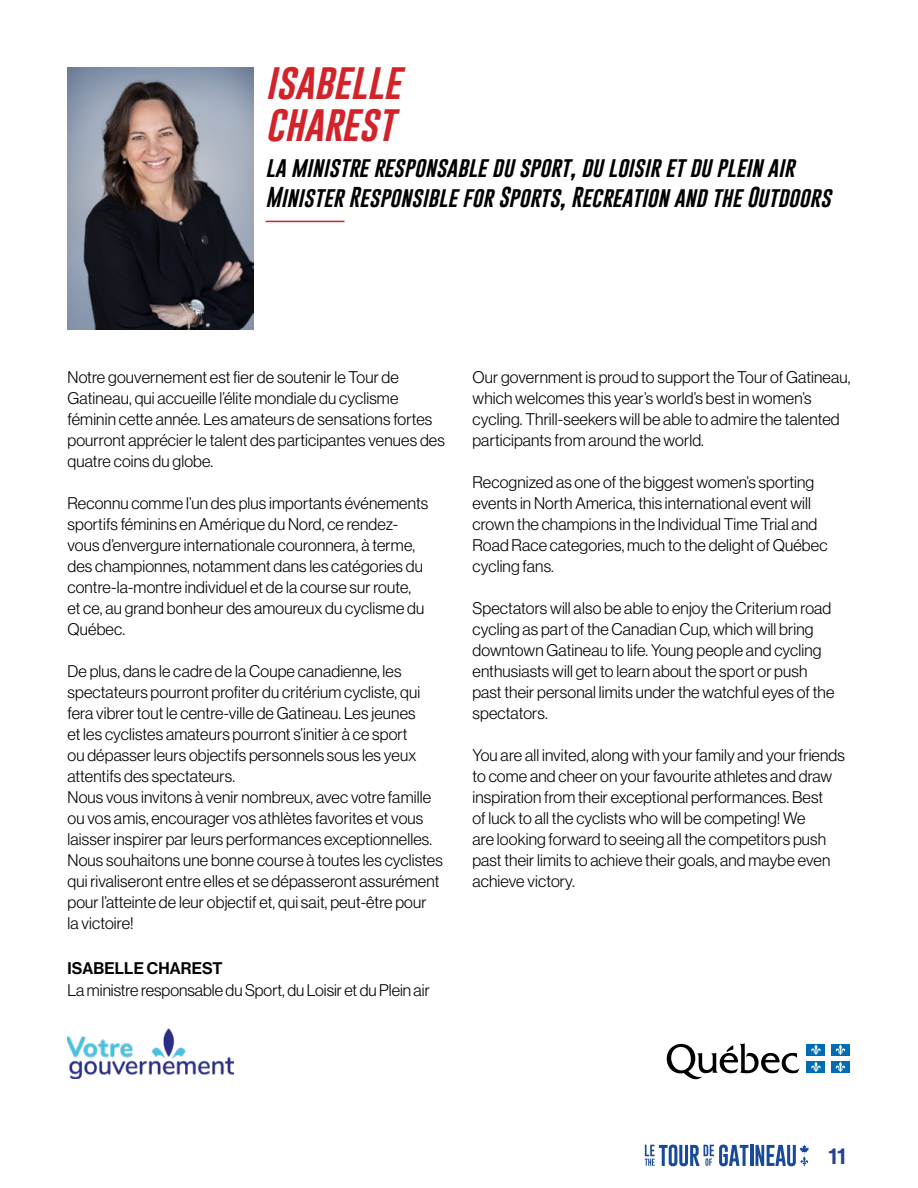
<style>
.page{position:relative;width:918px;height:1188px;background:#fff}
.page>*{position:absolute;margin:0;border:0;box-sizing:border-box;transform-origin:0 0}
.t1{font:italic 37.5px/42px "Gobold";color:#d2232a}
.t2{font:22.5px "N Haas Grotesk DS Pro 65 Md";color:#25408f}
.t3{font:italic 21px/30.9px "Gobold";color:#000}
.t4{font:16.5px/21px "N Haas Grotesk DS Pro 45 Lt";letter-spacing:.01em;color:#000}
.t5{font:16.5px "N Haas Grotesk DS Pro 65 Md";letter-spacing:.01em;color:#000}
</style>
<div class="page">
<hr style="left:750px;top:1145px;width:3px;height:21px;background:#194a98">
<svg style="left:645px;top:1145px;width:103px;height:21px"></svg>
<svg style="left:755px;top:1145px;width:54px;height:21px"></svg>
<img style="left:68px;top:67px;width:185px;height:262px">
<hr style="left:266px;top:221px;width:78px;height:1px;background:#d2232a">
<img style="left:68px;top:1029px;width:165px;height:49px">
<svg style="left:667px;top:1043px;width:133px;height:37px"></svg>
<div style="left:806px;top:1044px;width:19px;height:12px;background:#006bb7"></div>
<svg style="left:811px;top:1045px;width:10px;height:10px"></svg>
<div style="left:831px;top:1044px;width:19px;height:12px;background:#006bb7"></div>
<svg style="left:835px;top:1045px;width:11px;height:10px"></svg>
<div style="left:806px;top:1061px;width:19px;height:12px;background:#006bb7"></div>
<svg style="left:811px;top:1062px;width:10px;height:10px"></svg>
<div style="left:831px;top:1061px;width:19px;height:12px;background:#006bb7"></div>
<svg style="left:835px;top:1062px;width:11px;height:10px"></svg>
<h1 class="t1" style="left:266px;top:60px;width:136px">isabelle charest</h1>
<p class="t3" style="left:266px;top:151px;width:567px">la ministre responsable du sport, du loisir et du plein air<br>Minister Responsible for Sports, Recreation and the Outdoors</p>
<p class="t4" style="left:68px;top:367px;width:379px">Notre gouvernement est fier de soutenir le Tour de Gatineau, qui accueille l’élite mondiale du cyclisme féminin cette année. Les amateurs de sensations fortes pourront apprécier le talent des participantes venues des quatre coins du globe.</p>
<p class="t4" style="left:68px;top:493px;width:362px">Reconnu comme l’un des plus importants événements sportifs féminins en Amérique du Nord, ce rendez&shy;vous d’envergure internationale couronnera, à terme, des championnes, notamment dans les catégories du contre-la-montre individuel et de la course sur route, et ce, au grand bonheur des amoureux du cyclisme du Québec.</p>
<p class="t4" style="left:68px;top:661px;width:377px">De plus, dans le cadre de la Coupe canadienne, les spectateurs pourront profiter du critérium cycliste, qui fera vibrer tout le centre-ville de Gatineau. Les jeunes<br>et les cyclistes amateurs pourront s’initier à ce sport<br>ou dépasser leurs objectifs personnels sous les yeux attentifs des spectateurs.<br>Nous vous invitons à venir nombreux, avec votre famille ou vos amis, encourager vos athlètes favorites et vous laisser inspirer par leurs performances exceptionnelles.<br>Nous souhaitons une bonne course à toutes les cyclistes qui rivaliseront entre elles et se dépasseront assurément pour l’atteinte de leur objectif et, qui sait, peut-être pour<br>la victoire!</p>
<p class="t5" style="left:68px;top:959px;width:156px">ISABELLE CHAREST</p>
<p class="t4" style="left:68px;top:980px;width:364px">La ministre responsable du Sport, du Loisir et du Plein air</p>
<p class="t4" style="left:472px;top:367px;width:379px">Our government is proud to support the Tour of Gatineau, which welcomes this year’s world’s best in women’s cycling. Thrill-seekers will be able to admire the talented participants from around the world.</p>
<p class="t4" style="left:472px;top:472px;width:357px">Recognized as one of the biggest women’s sporting events in North America, this international event will crown the champions in the Individual Time Trial and Road Race categories, much to the delight of Québec cycling fans.</p>
<p class="t4" style="left:472px;top:598px;width:363px">Spectators will also be able to enjoy the Criterium road cycling as part of the Canadian Cup, which will bring downtown Gatineau to life. Young people and cycling enthusiasts will get to learn about the sport or push past their personal limits under the watchful eyes of the spectators.</p>
<p class="t4" style="left:472px;top:745px;width:374px">You are all invited, along with your family and your friends to come and cheer on your favourite athletes and draw inspiration from their exceptional performances. Best<br>of luck to all the cyclists who will be competing! We<br>are looking forward to seeing all the competitors push past their limits to achieve their goals, and maybe even achieve victory.</p>
<h2 class="t2" style="left:828px;top:1143px;width:19px">11</h2>
</div>
